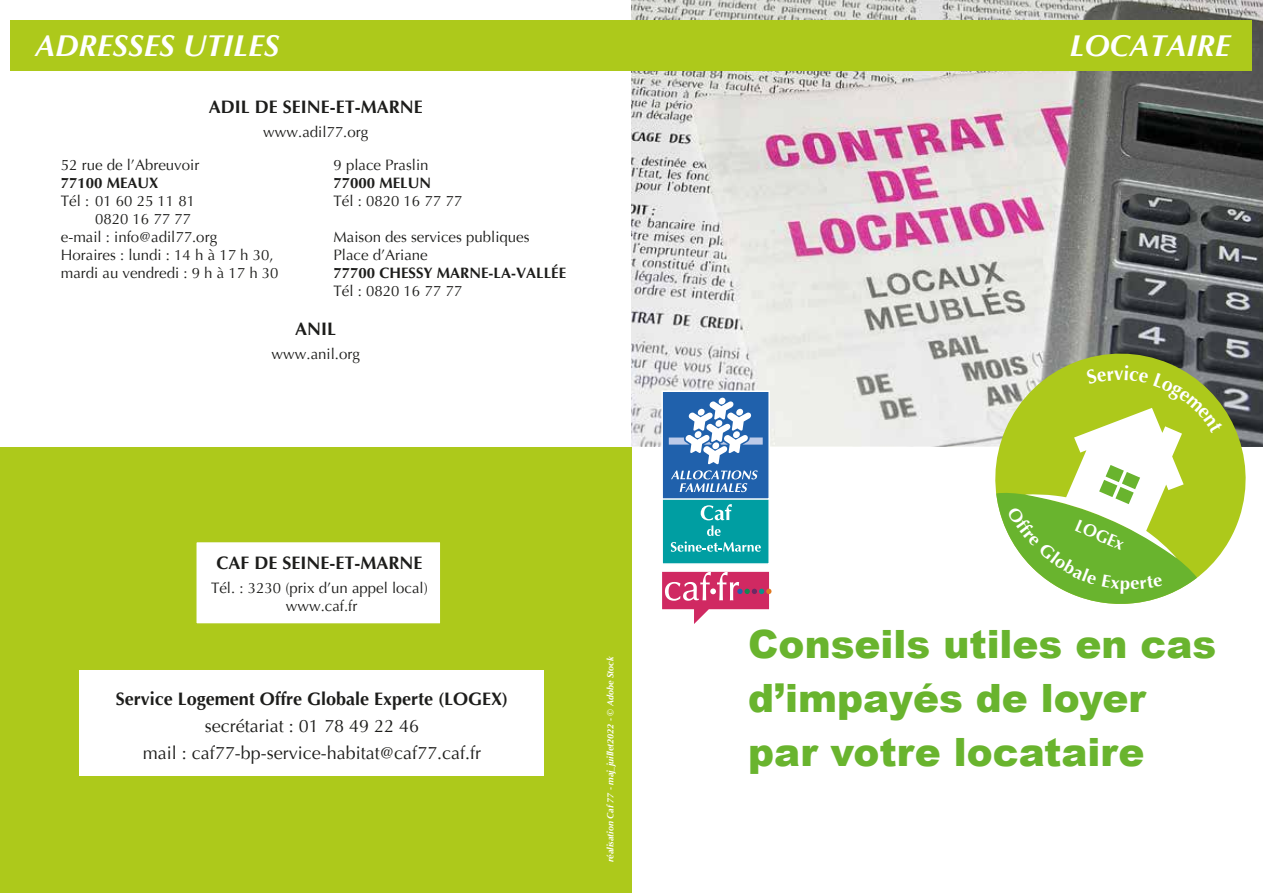
<style>
.page{position:relative;width:1263px;height:893px;background:#fff}
.page>*{position:absolute;margin:0;border:0;box-sizing:border-box;transform-origin:0 0}
.t1{font:900 39px/54px "Arial";color:#69b42e}
.t2{font:italic 700 30px "Optima";color:#fff}
.t3{font:700 18px "Optima";color:#1d1d1b}
.t4{font:18px/27px "Optima";color:#1d1d1b;text-align:center}
.t5{font:700 17.4px "Optima";color:#fff;scale:.96 1}
.t6{font:15px/18px "Optima";color:#1d1d1b;text-align:center}
.t7{font:700 15px "Optima";color:#1d1d1b}
.t8{font:italic 700 9px "Optima";color:#fff}
</style>
<div class="page">
<img style="left:631px;top:0;width:632px;height:446px">
<div style="left:661px;top:446px;width:109px;height:119px;background:#009ea2;border:2px solid #fff"></div>
<div style="left:661px;top:390px;width:109px;height:110px;background:#2061ac;border:2px solid #fff"></div>
<div style="left:718px;top:398px;width:8px;height:6px;background:#fff;border-radius:50%"></div>
<svg style="left:669px;top:401px;width:94px;height:63px"></svg>
<svg style="left:671px;top:470px;width:87px;height:22px"></svg>
<svg style="left:671px;top:504px;width:90px;height:48px"></svg>
<svg style="left:662px;top:572px;width:109px;height:52px"></svg>
<div style="left:0;top:447px;width:631px;height:446px;background:#adc91b"></div>
<div style="left:11px;top:20px;width:1241px;height:50px;background:#adc91b"></div>
<div style="left:80px;top:670px;width:463px;height:106px;background:#fff"></div>
<div style="left:195px;top:541px;width:246px;height:84px;background:#fff;border:2px solid #adc91b"></div>
<svg style="left:980px;top:336px;width:279px;height:215px"></svg>
<svg style="left:996px;top:365px;width:227px;height:239px"></svg>
<h2 class="t2" style="left:35px;top:28px;width:246px">ADRESSES UTILES</h2>
<p class="t3" style="left:209px;top:97px;width:216px">ADIL DE SEINE-ET-MARNE</p>
<p class="t6" style="left:263px;top:123px;width:107px">www.adil77.org</p>
<p class="t6" style="left:61px;top:156px;width:140px">52 rue de l’Abreuvoir</p>
<p class="t6" style="left:334px;top:156px;width:97px">9 place Praslin</p>
<p class="t7" style="left:61px;top:175px;width:99px">77100 MEAUX</p>
<p class="t7" style="left:334px;top:175px;width:99px">77000 MELUN</p>
<p class="t6" style="left:61px;top:192px;width:136px">Tél : 01 60 25 11 81</p>
<p class="t6" style="left:334px;top:192px;width:130px">Tél : 0820 16 77 77</p>
<p class="t6" style="left:61px;top:210px;width:158px">0820 16 77 77<br>e-mail : info@adil77.org</p>
<p class="t6" style="left:334px;top:228px;width:197px">Maison des services publiques</p>
<p class="t6" style="left:61px;top:246px;width:214px">Horaires : lundi : 14 h à 17 h 30,</p>
<p class="t6" style="left:334px;top:246px;width:96px">Place d’Ariane</p>
<p class="t6" style="left:61px;top:264px;width:219px">mardi au vendredi : 9 h à 17 h 30</p>
<p class="t7" style="left:334px;top:265px;width:234px">77700 CHESSY MARNE-LA-VALLÉE</p>
<p class="t6" style="left:334px;top:282px;width:130px">Tél : 0820 16 77 77</p>
<p class="t3" style="left:295px;top:319px;width:43px">ANIL</p>
<p class="t6" style="left:272px;top:345px;width:90px">www.anil.org</p>
<p class="t3" style="left:216px;top:552px;width:208px">CAF DE SEINE-ET-MARNE</p>
<p class="t6" style="left:211px;top:579px;width:218px">Tél. : 3230 (prix d’un appel local) www.caf.fr</p>
<p class="t3" style="left:116px;top:688px;width:394px">Service Logement Offre Globale Experte (LOGEX)</p>
<p class="t4" style="left:143px;top:712px;width:340px">secrétariat : 01 78 49 22 46<br>mail : caf77-bp-service-habitat@caf77.caf.fr</p>
<p class="t8" style="left:605px;top:862px;width:207px;rotate:-90deg">réalisation Caf 77 - maj_juillet2022 - © Adobe Stock</p>
<h2 class="t2" style="left:1070px;top:28px;width:162px">LOCATAIRE</h2>
<p class="t5" style="left:1080px;top:515px;width:55px;rotate:23deg">LOGEx</p>
<h1 class="t1" style="left:748px;top:616px;width:470px">Conseils utiles en cas d’impayés de loyer par votre locataire</h1>
</div>
